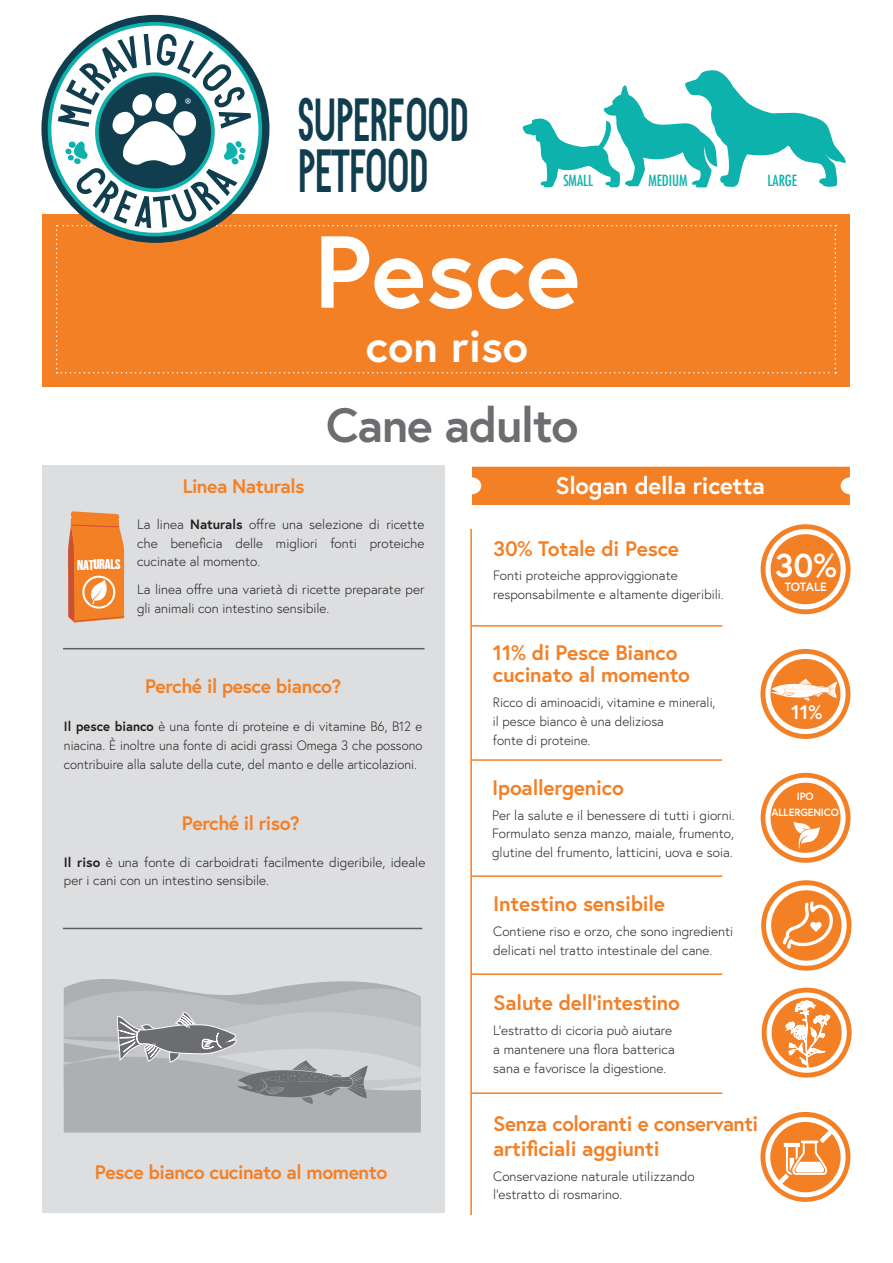
<style>
.page{position:relative;width:893px;height:1263px;background:#fff}
.page>*{position:absolute;margin:0;border:0;box-sizing:border-box;transform-origin:0 0}
.t1{font:700 102px "Europa";color:#fff}
.t2{font:60.75px/51px "Bonjour De Jong Sans";letter-spacing:-.01em;color:#113e4f;scale:.77 1}
.t3{font:700 48px "Europa";letter-spacing:-.025em;color:#6c6d70}
.t4{font:700 45px "Europa";color:#fff}
.t5{font:700 33px "Europa";color:#fff}
.t6{font:700 24px "Europa";letter-spacing:-.01em;color:#fff}
.t7{font:700 21px/22.5px "Europa";letter-spacing:-.01em;color:#f48026}
.t8{font:20.55px "Minion Pro";color:#fff}
.t9{font:700 19.5px "Europa";letter-spacing:-.025em;color:#f48026}
.t10{font:700 19.5px "Europa";color:#fff}
.t11{font:condensed 15px "Futura Std";color:#0eb2ac}
.t12{font:700 13.8px "Bebas Neue";color:#fff}
.t13{font:300 13.5px/18.8px "Europa";color:#231f20}
.t14{font:300 13.5px/18.8px "Europa";color:#231f20;text-align:justify;scale:.96 1}
.t15{font:700 12px "Europa";letter-spacing:-.02em;color:#fff}
.t16{font:700 10.5px/16.2px "Europa";letter-spacing:-.01em;color:#fff;text-align:center}
.s1{font-weight:700}
</style>
<div class="page">
<div style="left:42px;top:215px;width:808px;height:172px;background:#f48026"></div>
<div style="left:472px;top:467px;width:378px;height:38px;background:#f48026"></div>
<hr style="left:470px;top:529px;width:2px;height:686px;background:#f48026">
<hr style="left:471px;top:625px;width:251px;height:2px;background:#f48026">
<hr style="left:471px;top:759px;width:251px;height:2px;background:#f48026">
<hr style="left:471px;top:875px;width:251px;height:2px;background:#f48026">
<hr style="left:471px;top:973px;width:251px;height:2px;background:#f48026">
<svg style="left:761px;top:773px;width:90px;height:90px;fill:#f48026"></svg>
<div style="left:765px;top:778px;width:81px;height:80px;border:5px solid #fff;border-radius:50%"></div>
<svg style="left:793px;top:822px;width:27px;height:26px"></svg>
<hr style="left:471px;top:1092px;width:251px;height:2px;background:#f48026">
<svg style="left:762px;top:988px;width:90px;height:89px"></svg>
<svg style="left:769px;top:995px;width:75px;height:75px"></svg>
<div style="left:766px;top:992px;width:81px;height:81px;border:5px solid #fff;border-radius:50%"></div>
<svg style="left:785px;top:1000px;width:45px;height:71px"></svg>
<svg style="left:761px;top:524px;width:90px;height:90px;fill:#f48026"></svg>
<div style="left:768px;top:532px;width:75px;height:75px;background:#f48026;border-radius:50%"></div>
<div style="left:765px;top:529px;width:81px;height:80px;border:5px solid #fff;border-radius:50%"></div>
<svg style="left:760px;top:649px;width:90px;height:90px;fill:#f48026"></svg>
<div style="left:768px;top:656px;width:75px;height:75px;background:#f48026;border-radius:50%"></div>
<div style="left:765px;top:654px;width:81px;height:80px;border:5px solid #fff;border-radius:50%"></div>
<svg style="left:771px;top:679px;width:66px;height:22px"></svg>
<svg style="left:761px;top:880px;width:90px;height:91px;fill:#f48026"></svg>
<svg style="left:769px;top:888px;width:75px;height:75px;fill:#f48026"></svg>
<div style="left:766px;top:885px;width:81px;height:81px;border:5px solid #fff;border-radius:50%"></div>
<svg style="left:783px;top:901px;width:51px;height:48px"></svg>
<div style="left:43px;top:466px;width:402px;height:747px;background:#dddee0"></div>
<hr style="left:63px;top:648px;width:361px;height:1px;background:#6c6d70">
<hr style="left:63px;top:928px;width:359px;height:1px;background:#6c6d70">
<svg style="left:68px;top:511px;width:57px;height:112px"></svg>
<svg style="left:64px;top:979px;width:357px;height:153px"></svg>
<div style="left:760px;top:1112px;width:90px;height:90px;background:#f48026;border-radius:50%"></div>
<svg style="left:765px;top:1117px;width:81px;height:80px"></svg>
<svg style="left:48px;top:22px;width:171px;height:213px"></svg>
<svg style="left:56px;top:34px;width:791px;height:340px"></svg>
<h3 class="t8" style="left:185px;top:92px;width:8px">®</h3>
<h2 class="t2" style="left:298px;top:92px;width:223px">SUPERFOOD<br>PETFOOD</h2>
<p class="t11" style="left:563px;top:172px;width:31px">SMALL</p>
<p class="t11" style="left:648px;top:172px;width:41px">MEDIUM</p>
<p class="t11" style="left:767px;top:172px;width:31px">LARGE</p>
<p class="t12" style="left:77px;top:557px;width:45px;rotate:-1deg">NATURALS</p>
<h1 class="t1" style="left:314px;top:202px;width:268px">Pesce</h1>
<h3 class="t4" style="left:366px;top:315px;width:164px">con riso</h3>
<h3 class="t3" style="left:326px;top:392px;width:254px">Cane adulto</h3>
<h3 class="t9" style="left:183px;top:473px;width:123px">Linea Naturals</h3>
<p class="t13" style="left:137px;top:515px;width:289px;text-align:justify">La linea <span class="s1">Naturals</span> offre una selezione di ricette che beneficia delle migliori fonti proteiche cucinate al momento.</p>
<p class="t13" style="left:137px;top:580px;width:289px">La linea offre una varietà di ricette preparate per gli animali con intestino sensibile.</p>
<h3 class="t6" style="left:555px;top:469px;width:211px">Slogan della ricetta</h3>
<h3 class="t7" style="left:493px;top:536px;width:187px">30% Totale di Pesce</h3>
<p class="t13" style="left:493px;top:566px;width:232px">Fonti proteiche approviggionate responsabilmente e altamente digeribili.</p>
<h3 class="t5" style="left:775px;top:543px;width:64px">30%</h3>
<p class="t15" style="left:785px;top:578px;width:43px">TOTALE</p>
<h3 class="t9" style="left:145px;top:673px;width:198px">Perché il pesce bianco?</h3>
<p class="t14" style="left:64px;top:717px;width:375px"><span class="s1">Il pesce bianco</span> è una fonte di proteine e di vitamine B6, B12 e niacina. È inoltre una fonte di acidi grassi Omega 3 che possono contribuire alla salute della cute, del manto e delle articolazioni.</p>
<h3 class="t9" style="left:182px;top:810px;width:119px">Perché il riso?</h3>
<p class="t13" style="left:64px;top:852px;width:363px"><span class="s1">Il riso</span> è una fonte di carboidrati facilmente digeribile, ideale per i cani con un intestino sensibile.</p>
<h3 class="t9" style="left:95px;top:1159px;width:294px">Pesce bianco cucinato al momento</h3>
<h3 class="t7" style="left:493px;top:641px;width:199px">11% di Pesce Bianco cucinato al momento</h3>
<p class="t13" style="left:493px;top:693px;width:224px">Ricco di aminoacidi, vitamine e minerali, il pesce bianco è una deliziosa<br>fonte di proteine.</p>
<h3 class="t7" style="left:492px;top:776px;width:133px">Ipoallergenico</h3>
<p class="t13" style="left:492px;top:805px;width:244px;text-align:justify">Per la salute e il benessere di tutti i giorni.<br>Formulato senza manzo, maiale, frumento, glutine del frumento, latticini, uova e soia.</p>
<h3 class="t7" style="left:493px;top:892px;width:173px">Intestino sensibile</h3>
<p class="t13" style="left:493px;top:921px;width:241px">Contiene riso e orzo, che sono ingredienti delicati nel tratto intestinale del cane.</p>
<h3 class="t10" style="left:791px;top:699px;width:33px">11%</h3>
<p class="t16" style="left:771px;top:787px;width:69px">IPO<br>ALLERGENICO</p>
<h3 class="t7" style="left:493px;top:991px;width:188px">Salute dell’intestino</h3>
<p class="t13" style="left:493px;top:1021px;width:183px">L’estratto di cicoria può aiutare a mantenere una flora batterica sana e favorisce la digestione.</p>
<h3 class="t7" style="left:493px;top:1110px;width:267px;line-height:25.2px">Senza coloranti e conservanti artificiali aggiunti</h3>
<p class="t13" style="left:493px;top:1166px;width:203px">Conservazione naturale utilizzando l’estratto di rosmarino.</p>
</div>
